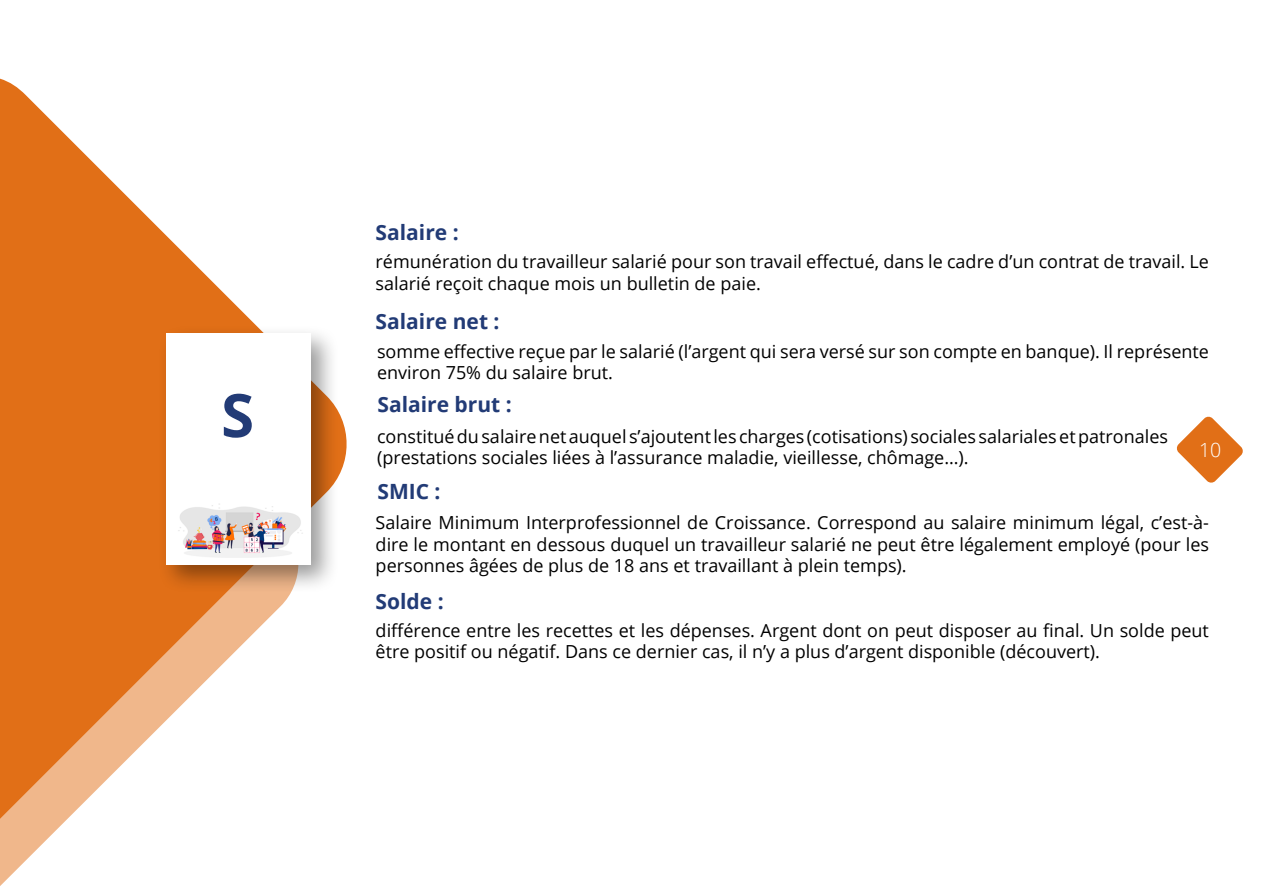
<style>
.page{position:relative;width:1263px;height:893px;background:#fff}
.page>*{position:absolute;margin:0;border:0;box-sizing:border-box;transform-origin:0 0}
.t1{font:700 60px "Open Sans";color:#223b76}
.t2{font:700 21px "Open Sans";color:#223b76}
.t3{font:300 19.5px "Open Sans";color:#fff}
.t4{font:18px/21.6px "Open Sans";color:#000}
</style>
<div class="page">
<svg style="left:0;top:819px;width:67px;height:67px"></svg>
<svg style="left:0;top:79px;width:347px;height:740px"></svg>
<div style="left:158px;top:324px;width:182px;height:270px;background:#000;opacity:.4"></div>
<div style="left:166px;top:333px;width:144px;height:231px;background:#fff"></div>
<img style="left:178px;top:503px;width:125px;height:55px">
<svg style="left:1176px;top:416px;width:67px;height:67px"></svg>
<p class="t1" style="left:221px;top:373px;width:35px">S</p>
<p class="t2" style="left:376px;top:218px;width:85px">Salaire :</p>
<p class="t4" style="left:376px;top:250px;width:835px">rémunération du travailleur salarié pour son travail effectué, dans le cadre d’un contrat de travail. Le salarié reçoit chaque mois un bulletin de paie.</p>
<p class="t2" style="left:376px;top:307px;width:125px">Salaire net :</p>
<p class="t4" style="left:377px;top:340px;width:833px">somme effective reçue par le salarié (l’argent qui sera versé sur son compte en banque). Il représente environ 75% du salaire brut.</p>
<p class="t2" style="left:377px;top:390px;width:136px">Salaire brut :</p>
<p class="t4" style="left:377px;top:425px;width:792px">constitué du salaire net auquel s’ajoutent les charges (cotisations) sociales salariales et patronales (prestations sociales liées à l’assurance maladie, vieillesse, chômage…).</p>
<p class="t2" style="left:377px;top:476px;width:65px">SMIC :</p>
<p class="t3" style="left:1199px;top:436px;width:24px">10</p>
<p class="t4" style="left:376px;top:511px;width:835px;text-align:justify">Salaire Minimum Interprofessionnel de Croissance. Correspond au salaire minimum légal, c’est-à&shy;dire le montant en dessous duquel un travailleur salarié ne peut être légalement employé (pour les personnes âgées de plus de 18 ans et travaillant à plein temps).</p>
<p class="t2" style="left:376px;top:586px;width:70px">Solde :</p>
<p class="t4" style="left:376px;top:619px;width:835px">différence entre les recettes et les dépenses. Argent dont on peut disposer au final. Un solde peut être positif ou négatif. Dans ce dernier cas, il n’y a plus d’argent disponible (découvert).</p>
</div>
